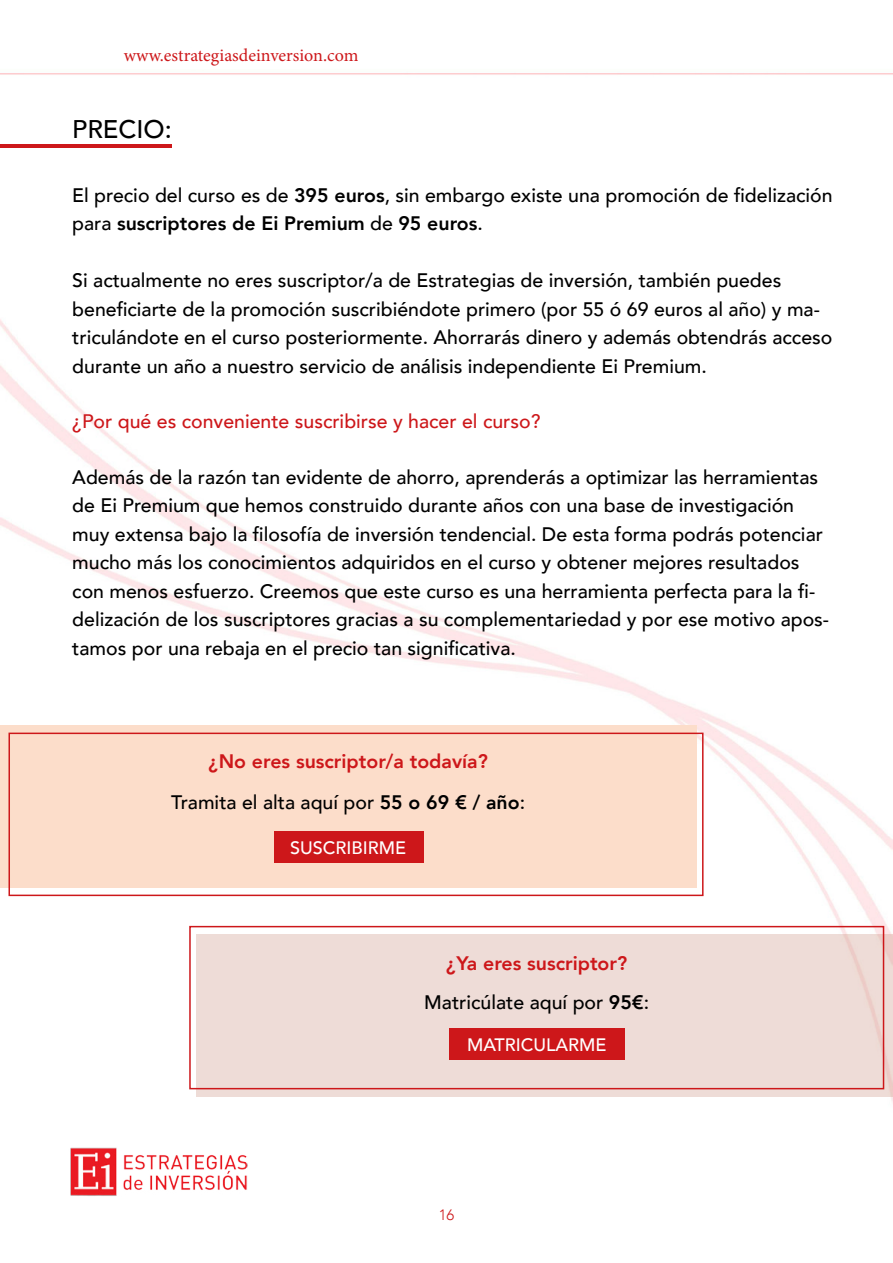
<style>
.page{position:relative;width:893px;height:1263px;background:#fff}
.page>*{position:absolute;margin:0;border:0;box-sizing:border-box;transform-origin:0 0}
.t1{font:500 25.5px "Avenir";color:#000}
.t2{font:500 19.5px/28.5px "Avenir";color:#000}
.t3{font:500 19.5px "Avenir";color:#cd171a}
.t4{font:800 19.5px "Avenir";color:#cd171a}
.t5{font:18px "Minion Pro";color:#cd171a}
.t6{font:500 18px "Avenir";color:#fff}
.t7{font:300 15px "Avenir";color:#cd171a}
.s1{font-weight:800}
</style>
<div class="page">
<img style="left:0;top:73px;width:893px;height:1030px">
<img style="left:70px;top:1147px;width:178px;height:49px">
<hr style="left:0;top:144px;width:172px;height:3px;background:#cd171a">
<div style="left:0;top:726px;width:696px;height:162px;background:#fcddca"></div>
<div style="left:197px;top:934px;width:696px;height:162px;background:#eedcd7"></div>
<div style="left:9px;top:733px;width:694px;height:163px;border:2px solid #cd171a"></div>
<div style="left:189px;top:926px;width:695px;height:163px;border:2px solid #cd171a"></div>
<div style="left:275px;top:831px;width:149px;height:32px;background:#cd171a"></div>
<div style="left:449px;top:1028px;width:176px;height:32px;background:#cd171a"></div>
<p class="t5" style="left:124px;top:43px;width:236px">www.estrategiasdeinversion.com</p>
<p class="t1" style="left:72px;top:107px;width:101px">PRECIO:</p>
<p class="t2" style="left:72px;top:180px;width:762px">El precio del curso es de <span class="s1">395 euros</span>, sin embargo existe una promoción de fidelización para <span class="s1">suscriptores de Ei Premium</span> de <span class="s1">95 euros</span>.</p>
<p class="t2" style="left:72px;top:265px;width:762px">Si actualmente no eres suscriptor/a de Estrategias de inversión, también puedes beneficiarte de la promoción suscribiéndote primero (por 55 ó 69 euros al año) y ma&shy;triculándote en el curso posteriormente. Ahorrarás dinero y además obtendrás acceso durante un año a nuestro servicio de análisis independiente Ei Premium.</p>
<p class="t3" style="left:72px;top:404px;width:470px">¿Por qué es conveniente suscribirse y hacer el curso?</p>
<p class="t2" style="left:72px;top:461px;width:758px">Además de la razón tan evidente de ahorro, aprenderás a optimizar las herramientas de Ei Premium que hemos construido durante años con una base de investigación muy extensa bajo la filosofía de inversión tendencial. De esta forma podrás potenciar mucho más los conocimientos adquiridos en el curso y obtener mejores resultados con menos esfuerzo. Creemos que este curso es una herramienta perfecta para la fi&shy;delización de los suscriptores gracias a su complementariedad y por ese motivo apos&shy;tamos por una rebaja en el precio tan significativa.</p>
<p class="t4" style="left:209px;top:746px;width:281px">¿No eres suscriptor/a todavía?</p>
<p class="t2" style="left:171px;top:787px;width:355px">Tramita el alta aquí por <span class="s1">55 o 69 € / año</span>:</p>
<p class="t6" style="left:290px;top:832px;width:118px">SUSCRIBIRME</p>
<p class="t4" style="left:446px;top:948px;width:182px">¿Ya eres suscriptor?</p>
<p class="t2" style="left:424px;top:987px;width:226px">Matricúlate aquí por <span class="s1">95€</span>:</p>
<p class="t6" style="left:467px;top:1029px;width:141px">MATRICULARME</p>
<p class="t7" style="left:439px;top:1206px;width:17px">16</p>
</div>
